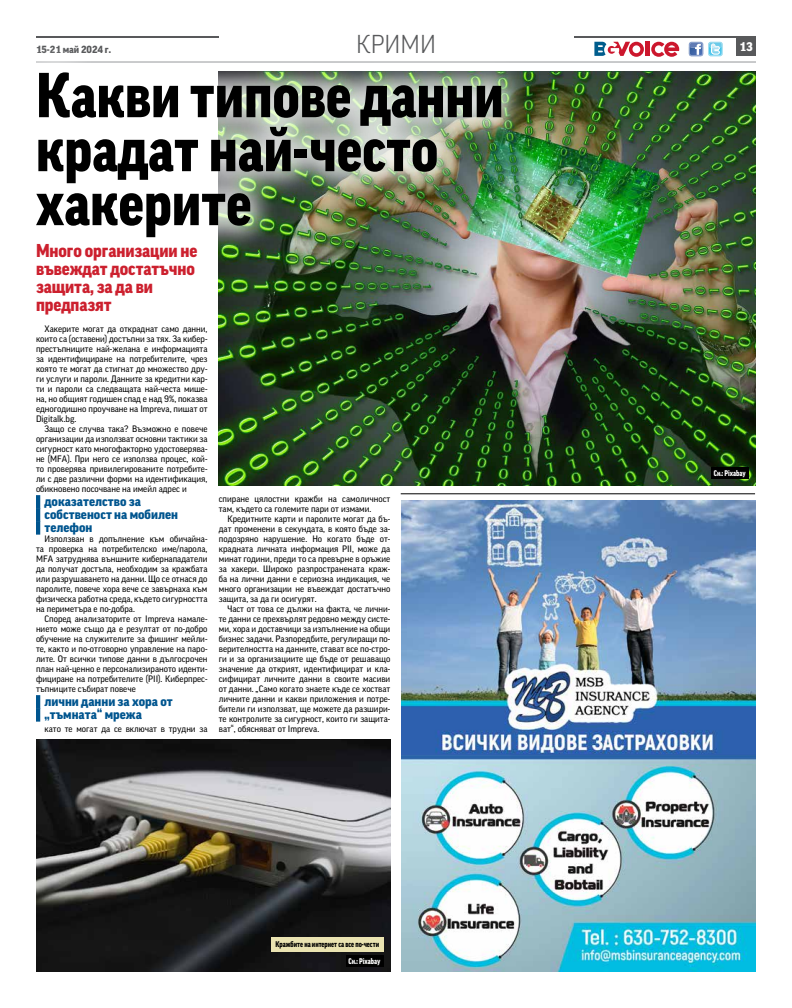
<style>
.page{position:relative;width:792px;height:1008px;background:#fff}
.page>*{position:absolute;margin:0;border:0;box-sizing:border-box;transform-origin:0 0}
.t1{font:900 61.1px/54px "Good Cyr";color:#000;scale:.89 1}
.t2{font:300 25px "Good Cyr";color:#58595b}
.t3{font:900 18px/18px "Good Cyr";letter-spacing:-.005em;color:#cc202e;scale:.95 1}
.t4{font:900 13px/13px "Good Cyr";color:#00558f}
.t5{font:900 12.1px "Good Cyr";color:#fff}
.t6{font:900 10px "Good Cyr";color:#58595b}
.t7{font:9px/10px "Good Cyr";color:#000;text-align:justify}
.t8{font:900 8px "Good Cyr";color:#000;scale:.8 1}
.t9{font:900 8px "Good Cyr";color:#fff;scale:.8 1}
</style>
<div class="page">
<hr style="left:36px;top:36px;width:720px;height:2px;background:#58595b">
<svg style="left:689px;top:42px;width:34px;height:14px"></svg>
<svg style="left:651px;top:42px;width:28px;height:15px"></svg>
<div style="left:645px;top:42px;width:5px;height:14px;background:#cc172d"></div>
<svg style="left:594px;top:42px;width:50px;height:15px"></svg>
<div style="left:736px;top:36px;width:20px;height:20px;background:#58595b"></div>
<hr style="left:36px;top:62px;width:720px;height:1px;background:#939598">
<hr style="left:36px;top:495px;width:4px;height:14px;background:#00558f">
<hr style="left:36px;top:508px;width:4px;height:14px;background:#00558f">
<hr style="left:36px;top:521px;width:4px;height:14px;background:#00558f">
<hr style="left:36px;top:695px;width:4px;height:14px;background:#00558f">
<hr style="left:36px;top:708px;width:4px;height:14px;background:#00558f">
<img style="left:219px;top:71px;width:537px;height:414px">
<div style="left:8px;top:43px;width:523px;height:223px;background:#fff;opacity:.8"></div>
<div style="left:219px;top:28px;width:354px;height:29px;background:#fff"></div>
<hr style="left:401px;top:494px;width:354px;height:1px;background:#000">
<img style="left:402px;top:501px;width:354px;height:471px">
<img style="left:36px;top:740px;width:354px;height:232px">
<div style="left:711px;top:468px;width:38px;height:11px;background:#000"></div>
<div style="left:346px;top:955px;width:37px;height:11px;background:#000"></div>
<div style="left:271px;top:937px;width:112px;height:15px;background:#eae3b1"></div>
<h2 class="t2" style="left:356px;top:31px;width:82px">КРИМИ</h2>
<p class="t6" style="left:36px;top:44px;width:76px">15-21 май 2024 г.</p>
<h3 class="t5" style="left:739px;top:40px;width:15px">13</h3>
<h1 class="t1" style="left:36px;top:70px;width:527px">Какви типове данни крадат най-често хакерите</h1>
<h3 class="t3" style="left:36px;top:242px;width:171px">Много организации не въвеждат достатъчно защита, за да ви предпазят</h3>
<p class="t7" style="left:36px;top:324px;width:173px;text-indent:9px">Хакерите могат да откраднат само данни, които са (оставени) достъпни за тях. За кибер&shy;престъпниците най-желана е информацията за идентифициране на потребителите, чрез която те могат да стигнат до множество дру&shy;ги услуги и пароли. Данните за кредитни кар&shy;ти и пароли са следващата най-честа мише&shy;на, но общият годишен спад е над 9%, показва едногодишно проучване на Impreva, пишат от Digitalk.bg.</p>
<p class="t7" style="left:36px;top:424px;width:173px;text-indent:9px">Защо се случва така? Възможно е повече организации да използват основни тактики за сигурност като многофакторно удостоверява&shy;не (MFA). При него се използва процес, кой&shy;то проверява привилегированите потребите&shy;ли с две различни форми на идентификация, обикновено посочване на имейл адрес и</p>
<h3 class="t4" style="left:45px;top:495px;width:135px">доказателство за собственост на мобилен телефон</h3>
<p class="t7" style="left:36px;top:534px;width:173px;text-indent:9px">Използван в допълнение към обичайна&shy;та проверка на потребителско име/парола, MFA затруднява външните кибернападатели да получат достъпа, необходим за кражбата или разрушаването на данни. Що се отнася до паролите, повече хора вече се завърнаха към физическа работна среда, където сигурността на периметъра е по-добра.</p>
<p class="t7" style="left:36px;top:614px;width:173px;text-indent:9px">Според анализаторите от Impreva намале&shy;нието може също да е резултат от по-добро обучение на служителите за фишинг мейли&shy;те, както и по-отговорно управление на паро&shy;лите. От всички типове данни в дългосрочен план най-ценно е персонализираното иденти&shy;фициране на потребителите (PII). Киберпрес&shy;тъпниците събират повече</p>
<h3 class="t4" style="left:45px;top:695px;width:130px">лични данни за хора от „тъмната“ мрежа</h3>
<p class="t7" style="left:45px;top:724px;width:164px">като те могат да се включат в трудни за</p>
<p class="t7" style="left:219px;top:494px;width:173px">спиране цялостни кражби на самоличност там, където са големите пари от измами.</p>
<p class="t7" style="left:219px;top:514px;width:173px;text-indent:9px">Кредитните карти и паролите могат да бъ&shy;дат променени в секундата, в която бъде за&shy;подозряно нарушение. Но когато бъде от&shy;крадната личната информация PII, може да минат години, преди то са превърне в оръжие за хакери. Широко разпространената краж&shy;ба на лични данни е сериозна индикация, че много организации не въвеждат достатъчно защита, за да ги осигурят.</p>
<p class="t7" style="left:219px;top:604px;width:173px;text-indent:9px">Част от това се дължи на факта, че лични&shy;те данни се прехвърлят редовно между систе&shy;ми, хора и доставчици за изпълнение на общи бизнес задачи. Разпоредбите, регулиращи по&shy;верителността на данните, стават все по-стро&shy;ги и за организациите ще бъде от решаващо значение да открият, идентифицират и кла&shy;сифицират личните данни в своите масиви от данни. „Само когато знаете къде се хостват личните данни и какви приложения и потре&shy;бители ги използват, ще можете да разшири&shy;те контролите за сигурност, които ги защита&shy;ват“, обясняват от Impreva.</p>
<p class="t8" style="left:275px;top:940px;width:131px">Кражбите на интернет са все по-чести</p>
<p class="t9" style="left:348px;top:957px;width:42px">Сн.: Pixabay</p>
<p class="t9" style="left:714px;top:469px;width:42px">Сн.: Pixabay</p>
</div>
